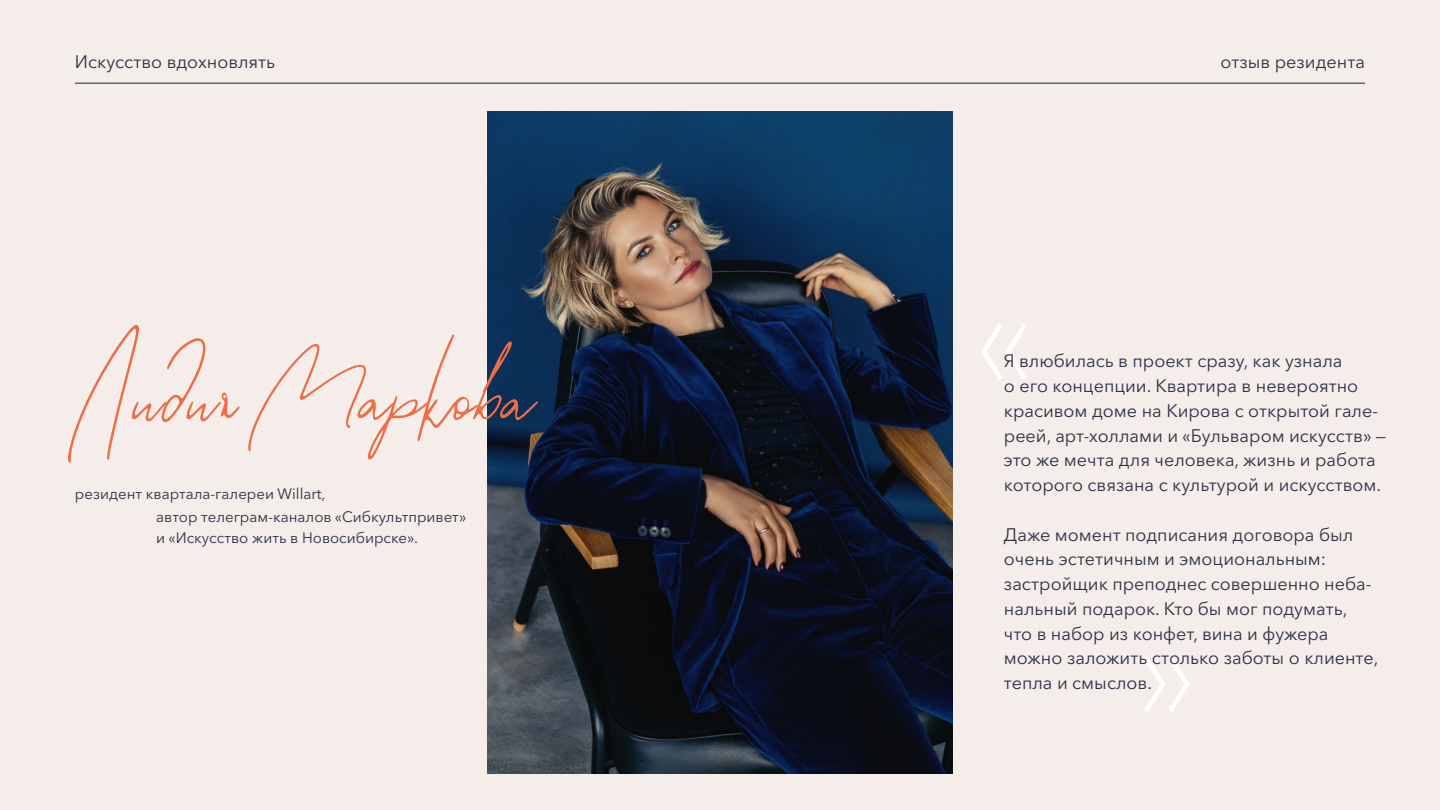
<style>
.page{position:relative;width:1440px;height:810px;background:#f4edea}
.page>*{position:absolute;margin:0;border:0;box-sizing:border-box;transform-origin:0 0}
.t1{font:132.9px "Jar Binks";color:#ef6d44}
.t2{font:18px/24.8px "Avenir Next Cyr";color:#2c3144}
.t3{font:15px/22.3px "Avenir Next Cyr";color:#2c3144}
</style>
<div class="page">
<svg style="left:981px;top:324px;width:46px;height:56px"></svg>
<svg style="left:1144px;top:656px;width:46px;height:56px"></svg>
<img style="left:488px;top:111px;width:464px;height:662px">
<hr style="left:75px;top:83px;width:1290px;height:1px;background:#2c3144">
<p class="t2" style="left:75px;top:50px;width:202px">Искусство вдохновлять</p>
<p class="t2" style="left:1221px;top:50px;width:146px">отзыв резидента</p>
<h1 class="t1" style="left:68px;top:295px;width:460px">Лидия Маркова</h1>
<p class="t3" style="left:156px;top:483px;width:311px;text-indent:-81px">резидент квартала-галереи Willart,<br>автор телеграм-каналов «Сибкультпривет»</p>
<p class="t3" style="left:156px;top:526px;width:263px">и «Искусство жить в Новосибирске».</p>
<p class="t2" style="left:1004px;top:349px;width:384px">Я влюбилась в проект сразу, как узнала<br>о его концепции. Квартира в невероятно красивом доме на Кирова с открытой гале&shy;реей, арт-холлами и «Бульваром искусств» — это же мечта для человека, жизнь и работа которого связана с культурой и искусством.</p>
<p class="t2" style="left:1004px;top:522px;width:376px">Даже момент подписания договора был очень эстетичным и эмоциональным: застройщик преподнес совершенно неба&shy;нальный подарок. Кто бы мог подумать, что в набор из конфет, вина и фужера можно заложить столько заботы о клиенте, тепла и смыслов.</p>
</div>
